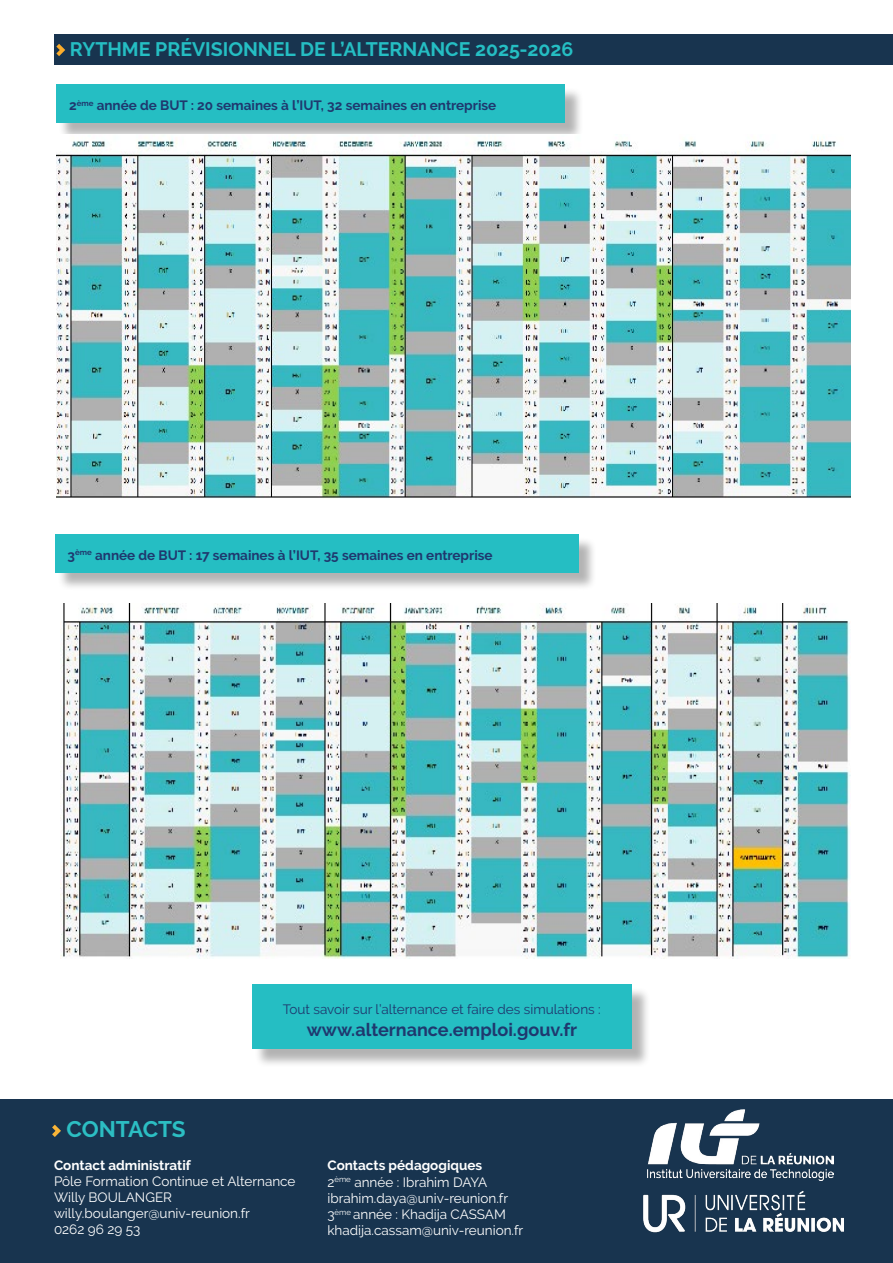
<style>
.page{position:relative;width:893px;height:1263px;background:#fff}
.page>*{position:absolute;margin:0;border:0;box-sizing:border-box;transform-origin:0 0}
.t1{font:700 22.5px "Raleway";letter-spacing:-.005em;color:#2cbec3}
.t2{font:700 19.5px "Raleway";color:#25bec3}
.t3{font:700 18px "Raleway";color:#1f386e}
.t4{font:13.5px/16.2px "Raleway";color:#fff}
.t5{font:700 13.5px "Raleway";color:#1f386e}
.t6{font:13.5px "Raleway";color:#1f386e}
.t7{font:700 13.5px "Raleway";color:#fff}
.s1{font-weight:700}
</style>
<div class="page">
<div style="left:0;top:1100px;width:893px;height:163px;background:#18344f"></div>
<img style="left:647px;top:1109px;width:186px;height:72px">
<img style="left:643px;top:1190px;width:201px;height:43px">
<svg style="left:52px;top:1125px;width:9px;height:12px"></svg>
<div style="left:54px;top:34px;width:839px;height:30px;background:#18344f"></div>
<svg style="left:56px;top:44px;width:9px;height:12px"></svg>
<img style="left:60px;top:603px;width:790px;height:355px">
<div style="left:58px;top:87px;width:525px;height:55px;background:#000;opacity:.3"></div>
<div style="left:56px;top:85px;width:509px;height:38px;background:#25bec3"></div>
<img style="left:56px;top:134px;width:794px;height:365px">
<div style="left:57px;top:536px;width:540px;height:55px;background:#000;opacity:.3"></div>
<div style="left:55px;top:534px;width:523px;height:38px;background:#25bec3"></div>
<div style="left:254px;top:987px;width:396px;height:81px;background:#000;opacity:.3"></div>
<div style="left:252px;top:985px;width:380px;height:64px;background:#25bec3"></div>
<h2 class="t2" style="left:70px;top:38px;width:505px">RYTHME PRÉVISIONNEL DE L’ALTERNANCE 2025-2026</h2>
<p class="t5" style="left:69px;top:98px;width:429px">2<sup>ème</sup> année de BUT : 20 semaines à l’IUT, 32 semaines en entreprise</p>
<p class="t5" style="left:68px;top:547px;width:426px">3<sup>ème</sup> année de BUT : 17 semaines à l’IUT, 35 semaines en entreprise</p>
<p class="t6" style="left:283px;top:1002px;width:319px">Tout savoir sur l’alternance et faire des simulations :</p>
<h3 class="t3" style="left:307px;top:1019px;width:272px">www.alternance.emploi.gouv.fr</h3>
<h1 class="t1" style="left:66px;top:1116px;width:121px">CONTACTS</h1>
<p class="t7" style="left:54px;top:1157px;width:138px">Contact administratif</p>
<p class="t4" style="left:54px;top:1173px;width:243px">Pôle Formation Continue et Alternance<br>Willy BOULANGER willy.boulanger@univ-reunion.fr<br>0262 96 29 53</p>
<p class="t4" style="left:327px;top:1157px;width:197px"><span class="s1">Contacts pédagogiques<br></span>2<sup>ème</sup> année : Ibrahim DAYA ibrahim.daya@univ-reunion.fr<br>3<sup>ème</sup> année : Khadija CASSAM khadija.cassam@univ-reunion.fr</p>
</div>
